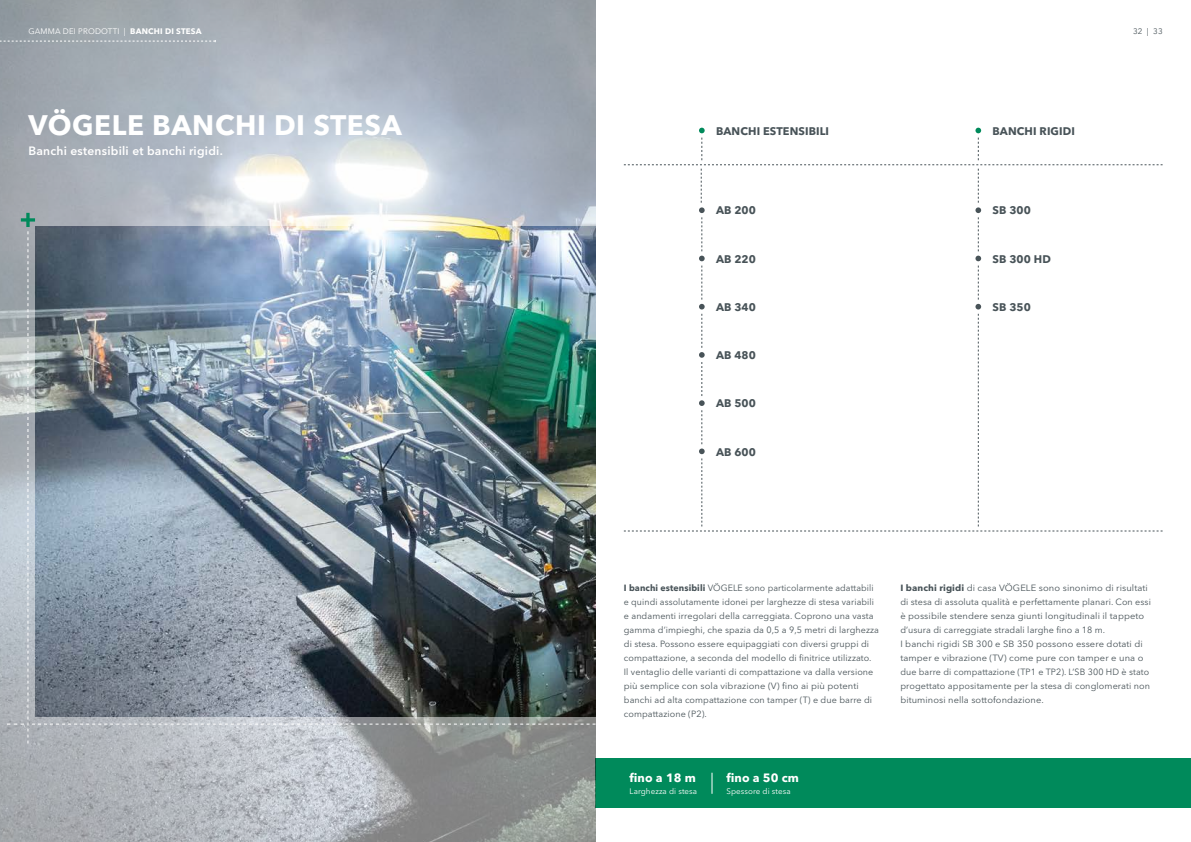
<style>
.page{position:relative;width:1191px;height:842px;background:#fff}
.page>*{position:absolute;margin:0;border:0;box-sizing:border-box;transform-origin:0 0}
.t1{font:700 28px "Avenir Next LT Pro";letter-spacing:.02em;color:#fff}
.t2{font:600 12px "Avenir Next LT Pro";letter-spacing:.02em;color:#fff}
.t3{font:700 12px "Avenir Next LT Pro";letter-spacing:.01em;color:#fff}
.t4{font:700 11px "Avenir Next LT Pro";letter-spacing:.01em;color:#485358}
.t5{font:9px/14px "Avenir Next LT Pro";letter-spacing:.01em;color:#485358}
.t6{font:9px/14px "Avenir Next LT Pro";letter-spacing:.01em;color:#485358;scale:1.04 1}
.t7{font:8px "Avenir Next LT Pro";letter-spacing:.01em;color:#fff}
.t8{font:8px "Avenir Next LT Pro";color:#485358}
.s1{font-weight:700}
</style>
<div class="page">
<div style="left:595px;top:758px;width:596px;height:50px;background:#008a5b"></div>
<svg style="left:711px;top:773px;width:1px;height:21px"></svg>
<svg style="left:624px;top:128px;width:538px;height:404px"></svg>
<img style="left:0;top:0;width:595px;height:842px">
<svg style="left:0;top:40px;width:216px;height:2px"></svg>
<img style="left:7px;top:213px;width:588px;height:530px">
<p class="t7" style="left:28px;top:27px;width:175px">GAMMA DEI PRODOTTI | <span class="s1">BANCHI DI STESA</span></p>
<h1 class="t1" style="left:28px;top:108px;width:375px">VÖGELE BANCHI DI STESA</h1>
<h2 class="t2" style="left:28px;top:143px;width:196px">Banchi estensibili et banchi rigidi.</h2>
<p class="t4" style="left:716px;top:124px;width:115px">BANCHI ESTENSIBILI</p>
<p class="t4" style="left:992px;top:124px;width:84px">BANCHI RIGIDI</p>
<p class="t4" style="left:716px;top:204px;width:41px">AB 200</p>
<p class="t4" style="left:992px;top:204px;width:40px">SB 300</p>
<p class="t4" style="left:716px;top:252px;width:41px">AB 220</p>
<p class="t4" style="left:992px;top:252px;width:60px">SB 300 HD</p>
<p class="t4" style="left:716px;top:300px;width:41px">AB 340</p>
<p class="t4" style="left:992px;top:300px;width:40px">SB 350</p>
<p class="t4" style="left:716px;top:348px;width:41px">AB 480</p>
<p class="t4" style="left:716px;top:397px;width:41px">AB 500</p>
<p class="t4" style="left:716px;top:445px;width:41px">AB 600</p>
<p class="t8" style="left:1133px;top:27px;width:31px">32 | 33</p>
<p class="t5" style="left:624px;top:581px;width:257px"><span class="s1">I banchi estensibili</span> VÖGELE sono particolarmente adattabili e quindi assolutamente idonei per larghezze di stesa variabili e andamenti irregolari della carreggiata. Coprono una vasta gamma d’impieghi, che spazia da 0,5 a 9,5 metri di larghezza di stesa. Possono essere equipaggiati con diversi gruppi di compattazione, a seconda del modello di finitrice utilizzato.<br>Il ventaglio delle varianti di compattazione va dalla versione più semplice con sola vibrazione (V) fino ai più potenti banchi ad alta compattazione con tamper (T) e due barre di compattazione (P2).</p>
<p class="t6" style="left:900px;top:581px;width:242px"><span class="s1">I banchi rigidi</span> di casa VÖGELE sono sinonimo di risultati di stesa di assoluta qualità e perfettamente planari. Con essi è possibile stendere senza giunti longitudinali il tappeto d’usura di carreggiate stradali larghe fino a 18 m.<br>I banchi rigidi SB 300 e SB 350 possono essere dotati di tamper e vibrazione (TV) come pure con tamper e una o due barre di compattazione (TP1 e TP2). L’SB 300 HD è stato progettato appositamente per la stesa di conglomerati non bituminosi nella sottofondazione.</p>
<h2 class="t3" style="left:629px;top:770px;width:68px">fino a 18 m</h2>
<p class="t7" style="left:629px;top:786px;width:69px">Larghezza di stesa</p>
<h2 class="t3" style="left:726px;top:770px;width:74px">fino a 50 cm</h2>
<p class="t7" style="left:726px;top:786px;width:66px">Spessore di stesa</p>
</div>
